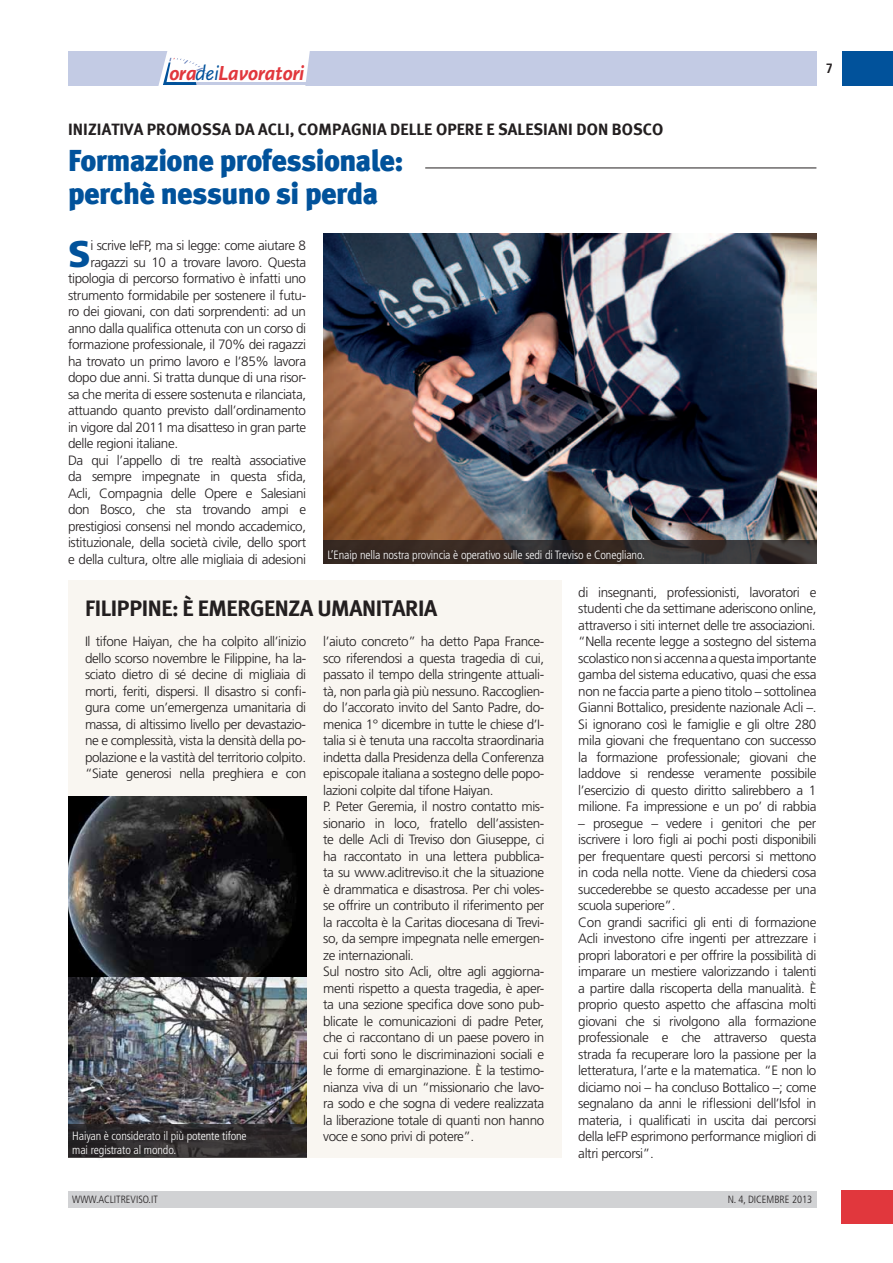
<style>
.page{position:relative;width:893px;height:1263px;background:#fff}
.page>*{position:absolute;margin:0;border:0;box-sizing:border-box;transform-origin:0 0}
.t1{font:900 37.2px "Frutiger LT Std";color:#01529b}
.t2{font:900 30px/33px "Meta";letter-spacing:-.02em;color:#01529b}
.t3{font:700 22.5px "Meta";letter-spacing:-.015em;color:#231f20}
.t4{font:21.15px "Scala Sans Bold LF Italic";letter-spacing:-.01em;color:#e1373d}
.t5{font:700 16.5px "Meta";letter-spacing:.005em;color:#231f20}
.t6{font:300 13.5px/16.5px "Frutiger LT Std";letter-spacing:-.03em;color:#231f20;text-align:justify}
.t7{font:700 condensed 13.5px "Frutiger LT Std";color:#231f20}
.t8{font:300 condensed 12px "Frutiger LT Std";letter-spacing:-.01em;color:#fff}
.t9{font:300 condensed 10.5px "Frutiger LT Std";color:#231f20}
.s1{font-family:"Scala Sans";font-style:italic;color:#01529b}
</style>
<div class="page">
<hr style="left:425px;top:168px;width:391px;height:1px;background:#231f20">
<div style="left:68px;top:580px;width:493px;height:578px;background:#f9f6f1"></div>
<img style="left:68px;top:976px;width:238px;height:149px">
<svg style="left:68px;top:796px;width:238px;height:180px;background:#1f1f21"></svg>
<img style="left:323px;top:234px;width:493px;height:306px">
<svg style="left:68px;top:1125px;width:238px;height:33px;background:#2c2829"></svg>
<svg style="left:323px;top:540px;width:493px;height:24px;background:#373130"></svg>
<svg style="left:69px;top:1126px;width:182px;height:33px;background:#353233"></svg>
<svg style="left:324px;top:546px;width:324px;height:19px;background:#3d332f"></svg>
<div style="left:842px;top:51px;width:51px;height:34px;background:#01529b"></div>
<div style="left:68px;top:1191px;width:748px;height:16px;background:#d1d2d4"></div>
<div style="left:842px;top:1191px;width:51px;height:33px;background:#e1373d"></div>
<div style="left:68px;top:51px;width:748px;height:34px;background:#c3cbe4"></div>
<svg style="left:158px;top:51px;width:152px;height:35px;background:#f0f3f8"></svg>
<h3 class="t4" style="left:169px;top:62px;width:137px">ora<span class="s1">dei</span>Lavoratori</h3>
<p class="t7" style="left:826px;top:60px;width:9px">7</p>
<p class="t5" style="left:68px;top:119px;width:597px">INIZIATIVA PROMOSSA DA ACLI, COMPAGNIA DELLE OPERE E SALESIANI DON BOSCO</p>
<h2 class="t2" style="left:68px;top:143px;width:337px">Formazione professionale: perchè nessuno si perda</h2>
<h1 class="t1" style="left:68px;top:231px;width:24px">S</h1>
<p class="t6" style="left:90px;top:237px;width:217px">i scrive IeFP, ma si legge: come aiutare 8</p>
<p class="t6" style="left:90px;top:254px;width:217px">ragazzi su 10 a trovare lavoro. Questa</p>
<p class="t6" style="left:68px;top:270px;width:240px">tipologia di percorso formativo è infatti uno</p>
<p class="t6" style="left:68px;top:287px;width:240px">strumento formidabile per sostenere il futu-</p>
<p class="t6" style="left:68px;top:303px;width:240px">ro dei giovani, con dati sorprendenti: ad un</p>
<p class="t6" style="left:68px;top:320px;width:240px">anno dalla qualifica ottenuta con un corso di</p>
<p class="t6" style="left:68px;top:336px;width:240px">formazione professionale, il 70% dei ragazzi</p>
<p class="t6" style="left:68px;top:353px;width:240px">ha trovato un primo lavoro e l’85% lavora</p>
<p class="t6" style="left:68px;top:369px;width:240px">dopo due anni. Si tratta dunque di una risor-</p>
<p class="t6" style="left:68px;top:386px;width:240px">sa che merita di essere sostenuta e rilanciata,</p>
<p class="t6" style="left:68px;top:402px;width:240px">attuando quanto previsto dall’ordinamento</p>
<p class="t6" style="left:68px;top:419px;width:240px">in vigore dal 2011 ma disatteso in gran parte</p>
<p class="t6" style="left:68px;top:435px;width:112px">delle regioni italiane.</p>
<p class="t6" style="left:68px;top:452px;width:240px">Da qui l’appello di tre realtà associative</p>
<p class="t6" style="left:68px;top:468px;width:240px">da sempre impegnate in questa sfida,</p>
<p class="t6" style="left:68px;top:485px;width:240px">Acli, Compagnia delle Opere e Salesiani</p>
<p class="t6" style="left:68px;top:501px;width:240px">don Bosco, che sta trovando ampi e</p>
<p class="t6" style="left:68px;top:518px;width:240px">prestigiosi consensi nel mondo accademico,</p>
<p class="t6" style="left:68px;top:534px;width:240px">istituzionale, della società civile, dello sport</p>
<p class="t6" style="left:68px;top:551px;width:240px">e della cultura, oltre alle migliaia di adesioni</p>
<p class="t8" style="left:327px;top:548px;width:319px">L’Enaip nella nostra provincia è operativo sulle sedi di Treviso e Conegliano.</p>
<h3 class="t3" style="left:85px;top:595px;width:353px">FILIPPINE: è EMERGENZA UMANITARIA</h3>
<p class="t6" style="left:85px;top:633px;width:223px">Il tifone Haiyan, che ha colpito all’inizio dello scorso novembre le Filippine, ha la&shy;sciato dietro di sé decine di migliaia di morti, feriti, dispersi. Il disastro si confi&shy;gura come un’emergenza umanitaria di massa, di altissimo livello per devastazio&shy;ne e complessità, vista la densità della po&shy;polazione e la vastità del territorio colpito. “Siate generosi nella preghiera e con</p>
<p class="t6" style="left:323px;top:633px;width:223px;text-align:left">l’aiuto concreto” ha detto Papa France&shy;sco riferendosi a questa tragedia di cui, passato il tempo della stringente attuali&shy;tà, non parla già più nessuno. Raccoglien&shy;do l’accorato invito del Santo Padre, do&shy;menica 1° dicembre in tutte le chiese d’I&shy;talia si è tenuta una raccolta straordinaria indetta dalla Presidenza della Conferenza episcopale italiana a sostegno delle popo&shy;lazioni colpite dal tifone Haiyan.<br>P. Peter Geremia, il nostro contatto mis&shy;sionario in loco, fratello dell’assisten&shy;te delle Acli di Treviso don Giuseppe, ci ha raccontato in una lettera pubblica&shy;ta su www.aclitreviso.it che la situazione è drammatica e disastrosa. Per chi voles&shy;se offrire un contributo il riferimento per la raccolta è la Caritas diocesana di Trevi&shy;so, da sempre impegnata nelle emergen&shy;ze internazionali.<br>Sul nostro sito Acli, oltre agli aggiorna&shy;menti rispetto a questa tragedia, è aper&shy;ta una sezione specifica dove sono pub&shy;blicate le comunicazioni di padre Peter, che ci raccontano di un paese povero in cui forti sono le discriminazioni sociali e le forme di emarginazione. È la testimo&shy;nianza viva di un “missionario che lavo&shy;ra sodo e che sogna di vedere realizzata la liberazione totale di quanti non hanno</p>
<p class="t8" style="left:72px;top:1129px;width:176px">Haiyan è considerato il più potente tifone</p>
<p class="t6" style="left:323px;top:1128px;width:153px">voce e sono privi di potere”.</p>
<p class="t8" style="left:72px;top:1142px;width:105px">mai registrato al mondo.</p>
<p class="t9" style="left:72px;top:1193px;width:87px">www.aclitreviso.it</p>
<p class="t6" style="left:578px;top:584px;width:240px">di insegnanti, professionisti, lavoratori e studenti che da settimane aderiscono online, attraverso i siti internet delle tre associazioni. “Nella recente legge a sostegno del sistema scolastico non si accenna a questa importante gamba del sistema educativo, quasi che essa non ne faccia parte a pieno titolo – sottolinea Gianni Bottalico, presidente nazionale Acli –.<br>Si ignorano così le famiglie e gli oltre 280 mila giovani che frequentano con successo la formazione professionale; giovani che laddove si rendesse veramente possibile l’esercizio di questo diritto salirebbero a 1 milione. Fa impressione e un po’ di rabbia</p>
<p class="t6" style="left:578px;top:815px;width:240px;text-align:left">– prosegue – vedere i genitori che per iscrivere i loro figli ai pochi posti disponibili per frequentare questi percorsi si mettono in coda nella notte. Viene da chiedersi cosa succederebbe se questo accadesse per una scuola superiore”.<br>Con grandi sacrifici gli enti di formazione Acli investono cifre ingenti per attrezzare i propri laboratori e per offrire la possibilità di imparare un mestiere valorizzando i talenti a partire dalla riscoperta della manualità. È proprio questo aspetto che affascina molti giovani che si rivolgono alla formazione professionale e che attraverso questa strada fa recuperare loro la passione per la letteratura, l’arte e la matematica. “E non lo diciamo noi – ha concluso Bottalico –; come segnalano da anni le riflessioni dell’Isfol in materia, i qualificati in uscita dai percorsi della IeFP esprimono performance migliori di altri percorsi”.</p>
<p class="t9" style="left:728px;top:1193px;width:86px">n. 4, dicembre 2013</p>
</div>
